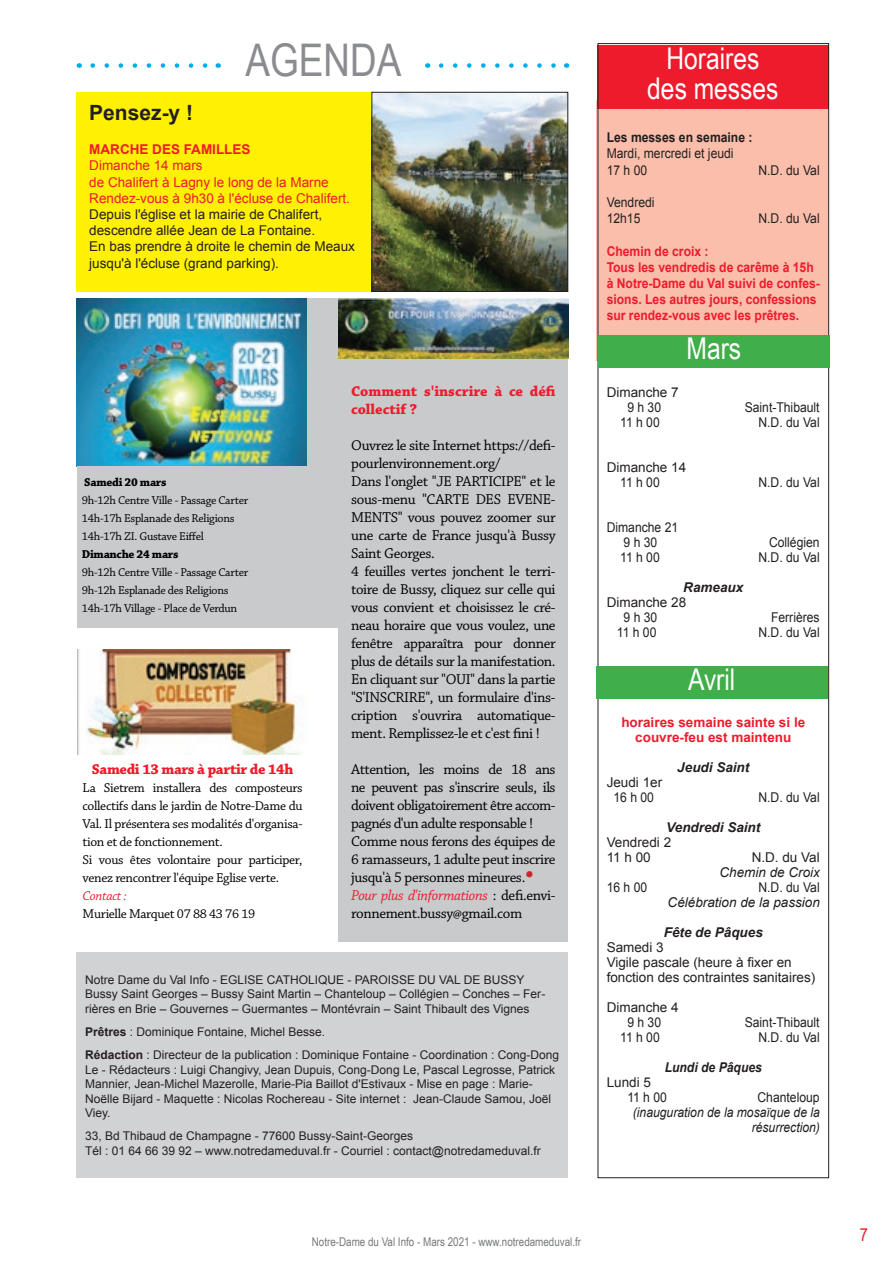
<style>
.page{position:relative;width:893px;height:1263px;background:#fff}
.page>*{position:absolute;margin:0;border:0;box-sizing:border-box;transform-origin:0 0}
.t1{font:45px "Arial Narrow";color:#8a8c8f}
.t2{font:30px/30px "Arial Narrow";color:#fff;text-align:center}
.t3{font:700 21px "Arial";color:#231f20}
.t4{font:18px "Arial Narrow";color:#ee1b2d}
.t5{font:15px/18px "Chaparral Pro";letter-spacing:-.025em;color:#000}
.t6{font:700 15px/18px "Chaparral Pro";letter-spacing:-.005em;color:#ee1b2d}
.t7{font:700 15px "Chaparral Pro";letter-spacing:-.025em;color:#ee1b2d}
.t8{font:13.5px/15px "Arial";color:#231f20}
.t9{font:13.5px/18px "Chaparral Pro";letter-spacing:-.025em;color:#000}
.t10{font:13.5px/16.2px "Arial";color:#231f20;scale:.9 1}
.t11{font:700 13.5px/16.2px "Arial";color:#ee1b2d;scale:.9 1}
.t12{font:13.5px/16.2px "Arial";color:#ee1b2d}
.t13{font:700 13.5px/15px "Arial";color:#ee1b2d;text-align:center}
.t14{font:italic 700 13.5px "Arial";color:#231f20}
.t15{font:italic 13.5px/15px "Arial";color:#231f20;text-align:right;scale:.9 1}
.t16{font:italic 13.5px "Arial";color:#231f20}
.t17{font:700 13.5px "Arial";color:#231f20;scale:.9 1}
.t18{font:italic 700 13.5px "Arial";color:#231f20;scale:.9 1}
.t19{font:italic 13.5px "Chaparral Pro";letter-spacing:-.025em;color:#ee1b2d}
.t20{font:12px/14.4px "Arial";color:#231f20}
.t21{font:12px/18px "Chaparral Pro";letter-spacing:-.025em;color:#000}
.t22{font:12px "Arial Narrow";color:#76787b}
.t23{font:700 12px "Chaparral Pro";letter-spacing:-.025em;color:#000}
.s1{font-size:30px;color:#d1232a}
.s2{font-style:italic;color:#ee1b2d}
.s3{font-weight:700}
</style>
<div class="page">
<svg style="left:93px;top:63px;width:115px;height:5px"></svg>
<svg style="left:441px;top:63px;width:115px;height:5px"></svg>
<div style="left:77px;top:952px;width:491px;height:226px;background:#d1d2d4"></div>
<div style="left:596px;top:100px;width:231px;height:261px;background:#fabeab"></div>
<div style="left:597px;top:45px;width:231px;height:64px;background:#ee1b2d"></div>
<div style="left:598px;top:43px;width:231px;height:1135px;border:1px solid #231f20"></div>
<div style="left:598px;top:335px;width:232px;height:32px;background:#40ae49"></div>
<div style="left:596px;top:666px;width:231px;height:32px;background:#40ae49"></div>
<div style="left:77px;top:92px;width:491px;height:200px;background:#fff101"></div>
<img style="left:374px;top:94px;width:192px;height:196px">
<div style="left:372px;top:92px;width:196px;height:200px;border:1px solid #231f20"></div>
<img style="left:77px;top:298px;width:231px;height:168px">
<div style="left:338px;top:354px;width:230px;height:587px;background:#c9cacc"></div>
<img style="left:338px;top:298px;width:230px;height:60px">
<img style="left:78px;top:649px;width:222px;height:106px">
<div style="left:78px;top:466px;width:230px;height:162px;background:#c9cacc"></div>
<div style="left:308px;top:298px;width:30px;height:330px;background:#c9cacc"></div>
<h1 class="t1" style="left:246px;top:27px;width:157px">AGENDA</h1>
<h3 class="t3" style="left:89px;top:99px;width:105px">Pensez-y !</h3>
<p class="t13" style="left:89px;top:142px;width:163px">MARcHE DES FAMILLES</p>
<p class="t12" style="left:89px;top:158px;width:262px">Dimanche 14 mars<br>de Chalifert à Lagny le long de la Marne<br>Rendez-vous à 9h30 à l'écluse de Chalifert.</p>
<p class="t8" style="left:89px;top:206px;width:267px;line-height:16.2px">Depuis l'église et la mairie de Chalifert, descendre allée Jean de La Fontaine.<br>En bas prendre à droite le chemin de Meaux jusqu'à l'écluse (grand parking).</p>
<p class="t23" style="left:84px;top:475px;width:84px">Samedi 20 mars</p>
<p class="t21" style="left:82px;top:492px;width:168px">9h-12h Centre Ville - Passage Carter<br>14h-17h Esplanade des Religions<br>14h-17h ZI. Gustave Eiffel</p>
<p class="t23" style="left:82px;top:547px;width:98px">Dimanche 24 mars</p>
<p class="t21" style="left:82px;top:564px;width:168px">9h-12h Centre Ville - Passage Carter<br>9h-12h Esplanade des Religions<br>14h-17h Village - Place de Verdun</p>
<p class="t7" style="left:92px;top:760px;width:203px">Samedi 13 mars à partir de 14h</p>
<p class="t9" style="left:83px;top:779px;width:222px">La Sietrem installera des composteurs collectifs dans le jardin de Notre-Dame du Val. Il présentera ses modalités d'organisa&shy;tion et de fonctionnement.<br>Si vous êtes volontaire pour participer, venez rencontrer l'équipe Eglise verte.</p>
<p class="t19" style="left:83px;top:888px;width:46px">Contact :</p>
<p class="t9" style="left:83px;top:905px;width:174px">Murielle Marquet 07 88 43 76 19</p>
<p class="t6" style="left:351px;top:383px;width:206px">Comment s'inscrire à ce défi collectif ?</p>
<p class="t5" style="left:351px;top:437px;width:206px">Ouvrez le site Internet https://defi&shy;pourlenvironnement.org/<br>Dans l'onglet "JE PARTICIPE" et le sous-menu "CARTE DES EVENE-<br>MENTS" vous pouvez zoomer sur une carte de France jusqu'à Bussy<br>Saint Georges.<br>4 feuilles vertes jonchent le terri&shy;toire de Bussy, cliquez sur celle qui vous convient et choisissez le cré&shy;neau horaire que vous voulez, une fenêtre apparaîtra pour donner plus de détails sur la manifestation.<br>En cliquant sur "OUI" dans la partie "S'INSCRIRE", un formulaire d'ins&shy;cription s'ouvrira automatique&shy;ment. Remplissez-le et c'est fini !</p>
<p class="t5" style="left:351px;top:761px;width:206px">Attention, les moins de 18 ans ne peuvent pas s'inscrire seuls, ils doivent obligatoirement être accom&shy;pagnés d'un adulte responsable !<br>Comme nous ferons des équipes de 6 ramasseurs, 1 adulte peut inscrire jusqu'à 5 personnes mineures.<span class="s1">• </span><span class="s2">Pour plus d'informations</span> : defi.envi&shy;ronnement.bussy@gmail.com</p>
<p class="t20" style="left:85px;top:972px;width:462px">Notre Dame du Val Info - EGLISE CATHOLIQUE - PAROISSE DU VAL DE BUSSY<br>Bussy Saint Georges – Bussy Saint Martin – Chanteloup – Collégien – Conches – Fer&shy;rières en Brie – Gouvernes – Guermantes – Montévrain – Saint Thibault des Vignes</p>
<p class="t20" style="left:85px;top:1020px;width:476px;line-height:23.4px"><span class="s3">Prêtres</span> : Dominique Fontaine, Michel Besse.<br><span class="s3">Rédaction</span> : Directeur de la publication : Dominique Fontaine - Coordination : Cong-Dong</p>
<p class="t20" style="left:85px;top:1062px;width:471px">Le - Rédacteurs : Luigi Changivy, Jean Dupuis, Cong-Dong Le, Pascal Legrosse, Patrick Mannier, Jean-Michel Mazerolle, Marie-Pia Baillot d'Estivaux - Mise en page : Marie-Noëlle Bijard - Maquette : Nicolas Rochereau - Site internet : Jean-Claude Samou, Joël Viey.</p>
<p class="t20" style="left:85px;top:1129px;width:457px">33, Bd Thibaud de Champagne - 77600 Bussy-Saint-Georges<br>Tél : 01 64 66 39 92 – www.notredameduval.fr - Courriel : contact@notredameduval.fr</p>
<h2 class="t2" style="left:647px;top:43px;width:133px">Horaires des messes</h2>
<p class="t17" style="left:607px;top:128px;width:164px">Les messes en semaine :</p>
<p class="t10" style="left:607px;top:146px;width:143px">Mardi, mercredi et jeudi<br>17 h 00</p>
<p class="t10" style="left:758px;top:162px;width:70px">N.D. du Val</p>
<p class="t10" style="left:607px;top:194px;width:55px">Vendredi<br>12h15</p>
<p class="t10" style="left:758px;top:210px;width:70px">N.D. du Val</p>
<p class="t11" style="left:607px;top:243px;width:238px">Chemin de croix :<br>Tous les vendredis de carême à 15h à Notre-Dame du Val suivi de confes&shy;sions. Les autres jours, confessions sur rendez-vous avec les prêtres.</p>
<h2 class="t2" style="left:686px;top:332px;width:56px">Mars</h2>
<p class="t8" style="left:607px;top:384px;width:74px;text-align:center">Dimanche 7<br>9 h 30</p>
<p class="t10" style="left:745px;top:399px;width:85px">Saint-Thibault</p>
<p class="t10" style="left:620px;top:414px;width:46px">11 h 00</p>
<p class="t10" style="left:758px;top:414px;width:70px">N.D. du Val</p>
<p class="t8" style="left:620px;top:459px;width:68px;text-indent:-14px">Dimanche 14<br>11 h 00</p>
<p class="t10" style="left:758px;top:474px;width:70px">N.D. du Val</p>
<p class="t10" style="left:607px;top:519px;width:81px;line-height:15px;text-align:center">Dimanche 21<br>9 h 30</p>
<p class="t10" style="left:769px;top:534px;width:58px">Collégien</p>
<p class="t10" style="left:620px;top:549px;width:46px">11 h 00</p>
<p class="t10" style="left:758px;top:549px;width:70px">N.D. du Val</p>
<p class="t14" style="left:683px;top:578px;width:62px">Rameaux</p>
<p class="t8" style="left:624px;top:594px;width:64px;text-indent:-17px">Dimanche 28<br>9 h 30</p>
<p class="t10" style="left:771px;top:609px;width:56px">Ferrières</p>
<p class="t10" style="left:617px;top:624px;width:46px">11 h 00</p>
<p class="t10" style="left:758px;top:624px;width:70px">N.D. du Val</p>
<h2 class="t2" style="left:688px;top:663px;width:49px">Avril</h2>
<p class="t13" style="left:621px;top:715px;width:185px">horaires semaine sainte si le couvre-feu est maintenu</p>
<p class="t14" style="left:677px;top:758px;width:74px">Jeudi Saint</p>
<p class="t8" style="left:607px;top:774px;width:57px;text-align:center">Jeudi 1er<br>16 h 00</p>
<p class="t10" style="left:758px;top:789px;width:70px">N.D. du Val</p>
<p class="t14" style="left:666px;top:818px;width:96px">Vendredi Saint</p>
<p class="t8" style="left:607px;top:834px;width:66px">Vendredi 2<br>11 h 00</p>
<p class="t8" style="left:752px;top:849px;width:70px">N.D. du Val</p>
<p class="t16" style="left:719px;top:863px;width:102px">Chemin de Croix</p>
<p class="t10" style="left:607px;top:879px;width:47px">16 h 00</p>
<p class="t10" style="left:758px;top:879px;width:70px">N.D. du Val</p>
<p class="t16" style="left:668px;top:893px;width:154px">Célébration de la passion</p>
<p class="t14" style="left:664px;top:923px;width:101px">Fête de Pâques</p>
<p class="t8" style="left:607px;top:939px;width:210px">Samedi 3<br>Vigile pascale (heure à fixer en fonction des contraintes sanitaires)</p>
<p class="t8" style="left:607px;top:999px;width:74px;text-align:center">Dimanche 4<br>9 h 30</p>
<p class="t10" style="left:745px;top:1014px;width:85px">Saint-Thibault</p>
<p class="t10" style="left:620px;top:1029px;width:46px">11 h 00</p>
<p class="t10" style="left:758px;top:1029px;width:70px">N.D. du Val</p>
<p class="t18" style="left:665px;top:1058px;width:110px">Lundi de Pâques</p>
<p class="t8" style="left:627px;top:1074px;width:41px;text-indent:-21px">Lundi 5<br>11 h 00</p>
<p class="t10" style="left:757px;top:1089px;width:71px">Chanteloup</p>
<p class="t15" style="left:633px;top:1104px;width:209px">(inauguration de la mosaïque de la résurrection)</p>
<p class="t22" style="left:312px;top:1233px;width:271px">Notre-Dame du Val Info - Mars 2021 - www.notredameduval.fr</p>
<p class="t4" style="left:860px;top:1221px;width:10px">7</p>
</div>
